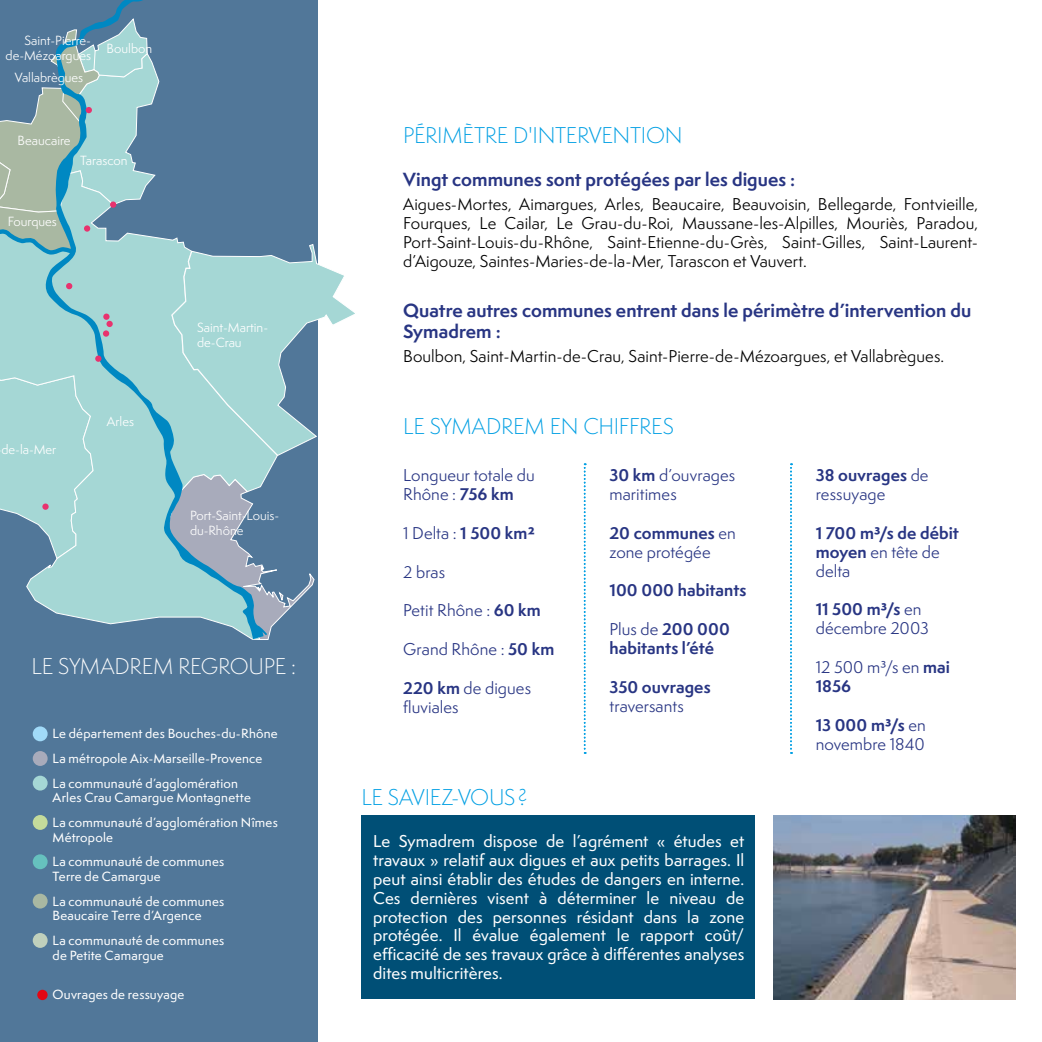
<style>
.page{position:relative;width:1042px;height:1042px;background:#fff}
.page>*{position:absolute;margin:0;border:0;box-sizing:border-box;transform-origin:0 0}
.t1{font:300 21px "Semplicita Pro";letter-spacing:-.015em;color:#009fe3}
.t2{font:300 21px "Semplicita Pro";letter-spacing:-.01em;color:#fff}
.t3{font:700 17.5px/21px "Semplicita Pro";letter-spacing:.005em;color:#283583}
.t4{font:15.75px/18.9px "Semplicita Pro";letter-spacing:.005em;color:#000;text-align:justify}
.t5{font:500 15.75px/18.9px "Semplicita Pro";letter-spacing:.005em;color:#fff;text-align:justify}
.t6{font:15.75px/18.9px "Semplicita Pro";letter-spacing:.005em;color:#283583}
.t7{font:700 15.75px/18.9px "Semplicita Pro";letter-spacing:.005em;color:#283583}
.t8{font:500 12.25px/24.7px "Semplicita Pro";letter-spacing:.02em;color:#fff}
.t9{font:12.25px/14.7px "Semplicita Pro";color:#fff}
.s1{font-weight:700}
.s2{font-weight:400}
</style>
<div class="page">
<div style="left:0;top:0;width:317px;height:1042px;background:#517799"></div>
<svg style="left:0;top:18px;width:355px;height:622px"></svg>
<div style="left:103px;top:313px;width:7px;height:7px;background:#e8326e;border-radius:50%"></div>
<div style="left:106px;top:321px;width:7px;height:6px;background:#e8326e;border-radius:50%"></div>
<div style="left:103px;top:330px;width:6px;height:7px;background:#e8326e;border-radius:50%"></div>
<svg style="left:42px;top:503px;width:7px;height:7px"></svg>
<div style="left:95px;top:355px;width:6px;height:7px;background:#e8326e;border-radius:50%"></div>
<div style="left:361px;top:815px;width:394px;height:184px;background:#004f76"></div>
<svg style="left:584px;top:463px;width:2px;height:291px"></svg>
<svg style="left:790px;top:463px;width:2px;height:291px"></svg>
<div style="left:33px;top:726px;width:15px;height:15px;background:#a1daf8;border-radius:50%"></div>
<div style="left:33px;top:751px;width:15px;height:15px;background:#a8abbb;border-radius:50%"></div>
<div style="left:33px;top:775px;width:15px;height:15px;background:#a5d7d5;border-radius:50%"></div>
<div style="left:33px;top:815px;width:15px;height:15px;background:#c4db9b;border-radius:50%"></div>
<div style="left:33px;top:854px;width:15px;height:15px;background:#66c1be;border-radius:50%"></div>
<div style="left:33px;top:893px;width:15px;height:15px;background:#a9b8a2;border-radius:50%"></div>
<div style="left:33px;top:933px;width:15px;height:15px;background:#c0d0bc;border-radius:50%"></div>
<div style="left:37px;top:990px;width:11px;height:10px;background:#e30613;border-radius:50%"></div>
<img style="left:774px;top:815px;width:242px;height:184px">
<p class="t9" style="left:6px;top:33px;width:87px;text-align:right">Saint-Pierre&shy;de-Mézoargues</p>
<p class="t9" style="left:15px;top:70px;width:70px">Vallabrègues</p>
<p class="t9" style="left:107px;top:41px;width:47px">Boulbon</p>
<p class="t9" style="left:18px;top:133px;width:55px">Beaucaire</p>
<p class="t9" style="left:8px;top:214px;width:51px">Fourques</p>
<p class="t9" style="left:80px;top:153px;width:49px">Tarascon</p>
<p class="t9" style="left:1px;top:442px;width:56px">de-la-Mer</p>
<p class="t9" style="left:107px;top:414px;width:29px">Arles</p>
<p class="t9" style="left:197px;top:320px;width:73px">Saint-Martin&shy;de-Crau</p>
<p class="t9" style="left:190px;top:508px;width:91px">Port-Saint-Louis&shy;du-Rhône</p>
<h1 class="t2" style="left:32px;top:652px;width:266px">LE SYMADREM REGROUPE :</h1>
<p class="t8" style="left:53px;top:721px;width:227px">Le département des Bouches-du-Rhône<br>La métropole Aix-Marseille-Provence<br>La communauté d’agglomération</p>
<p class="t8" style="left:53px;top:785px;width:227px">Arles Crau Camargue Montagnette<br>La communauté d’agglomération Nîmes</p>
<p class="t8" style="left:53px;top:824px;width:173px">Métropole<br>La communauté de communes</p>
<p class="t8" style="left:53px;top:864px;width:173px">Terre de Camargue<br>La communauté de communes</p>
<p class="t8" style="left:53px;top:903px;width:173px">Beaucaire Terre d’Argence<br>La communauté de communes</p>
<p class="t8" style="left:53px;top:942px;width:113px">de Petite Camargue</p>
<p class="t8" style="left:53px;top:982px;width:133px">Ouvrages de ressuyage</p>
<h1 class="t1" style="left:403px;top:121px;width:281px">PÉRIMÈTRE D'INTERVENTION</h1>
<p class="t3" style="left:403px;top:169px;width:394px">Vingt communes sont protégées par les digues :</p>
<p class="t4" style="left:403px;top:195px;width:576px">Aigues-Mortes, Aimargues, Arles, Beaucaire, Beauvoisin, Bellegarde, Fontvieille, Fourques, Le Cailar, Le Grau-du-Roi, Maussane-les-Alpilles, Mouriès, Paradou, Port-Saint-Louis-du-Rhône, Saint-Etienne-du-Grès, Saint-Gilles, Saint-Laurent&shy;d’Aigouze, Saintes-Maries-de-la-Mer, Tarascon et Vauvert.</p>
<p class="t3" style="left:403px;top:299px;width:569px">Quatre autres communes entrent dans le périmètre d’intervention du<br>Symadrem :</p>
<p class="t4" style="left:403px;top:346px;width:543px">Boulbon, Saint-Martin-de-Crau, Saint-Pierre-de-Mézoargues, et Vallabrègues.</p>
<h1 class="t1" style="left:403px;top:412px;width:272px">LE SYMADREM EN CHIFFRES</h1>
<p class="t6" style="left:403px;top:465px;width:133px">Longueur totale du<br>Rhône : <span class="s1">756 km</span></p>
<p class="t6" style="left:403px;top:523px;width:133px">1 Delta : <span class="s1">1 500 km2</span></p>
<p class="t6" style="left:403px;top:562px;width:44px">2 bras</p>
<p class="t6" style="left:403px;top:601px;width:139px">Petit Rhône : <span class="s1">60 km</span></p>
<p class="t6" style="left:403px;top:639px;width:153px">Grand Rhône : <span class="s1">50 km</span></p>
<p class="t6" style="left:403px;top:678px;width:129px"><span class="s1">220 km</span> de digues fluviales</p>
<h1 class="t1" style="left:361px;top:783px;width:168px">LE SAVIEZ-VOUS?</h1>
<p class="t6" style="left:609px;top:465px;width:127px"><span class="s1">30 km</span> d’ouvrages maritimes</p>
<p class="t6" style="left:609px;top:523px;width:128px"><span class="s1">20 communes</span> en zone protégée</p>
<p class="t7" style="left:609px;top:581px;width:139px">100 000 habitants</p>
<p class="t7" style="left:609px;top:619px;width:122px"><span class="s2">Plus de</span> 200 000 habitants l’été</p>
<p class="t7" style="left:609px;top:677px;width:103px">350 ouvrages</p>
<p class="t6" style="left:609px;top:696px;width:76px">traversants</p>
<p class="t5" style="left:373px;top:831px;width:373px">Le Symadrem dispose de l’agrément « études et travaux » relatif aux digues et aux petits barrages. Il peut ainsi établir des études de dangers en interne.<br>Ces dernières visent à déterminer le niveau de protection des personnes résidant dans la zone protégée. Il évalue également le rapport coût/ efficacité de ses travaux grâce à différentes analyses dites multicritères.</p>
<p class="t6" style="left:816px;top:465px;width:114px"><span class="s1">38 ouvrages</span> de ressuyage</p>
<p class="t7" style="left:816px;top:523px;width:145px">1 700 m3/s de débit moyen <span class="s2">en tête de delta</span></p>
<p class="t6" style="left:816px;top:600px;width:114px"><span class="s1">11 500 m3/s</span> en décembre 2003</p>
<p class="t6" style="left:816px;top:657px;width:136px">12 500 m3/s en <span class="s1">mai<br>1856</span></p>
<p class="t6" style="left:816px;top:715px;width:112px"><span class="s1">13 000 m3/s</span> en novembre 1840</p>
</div>
